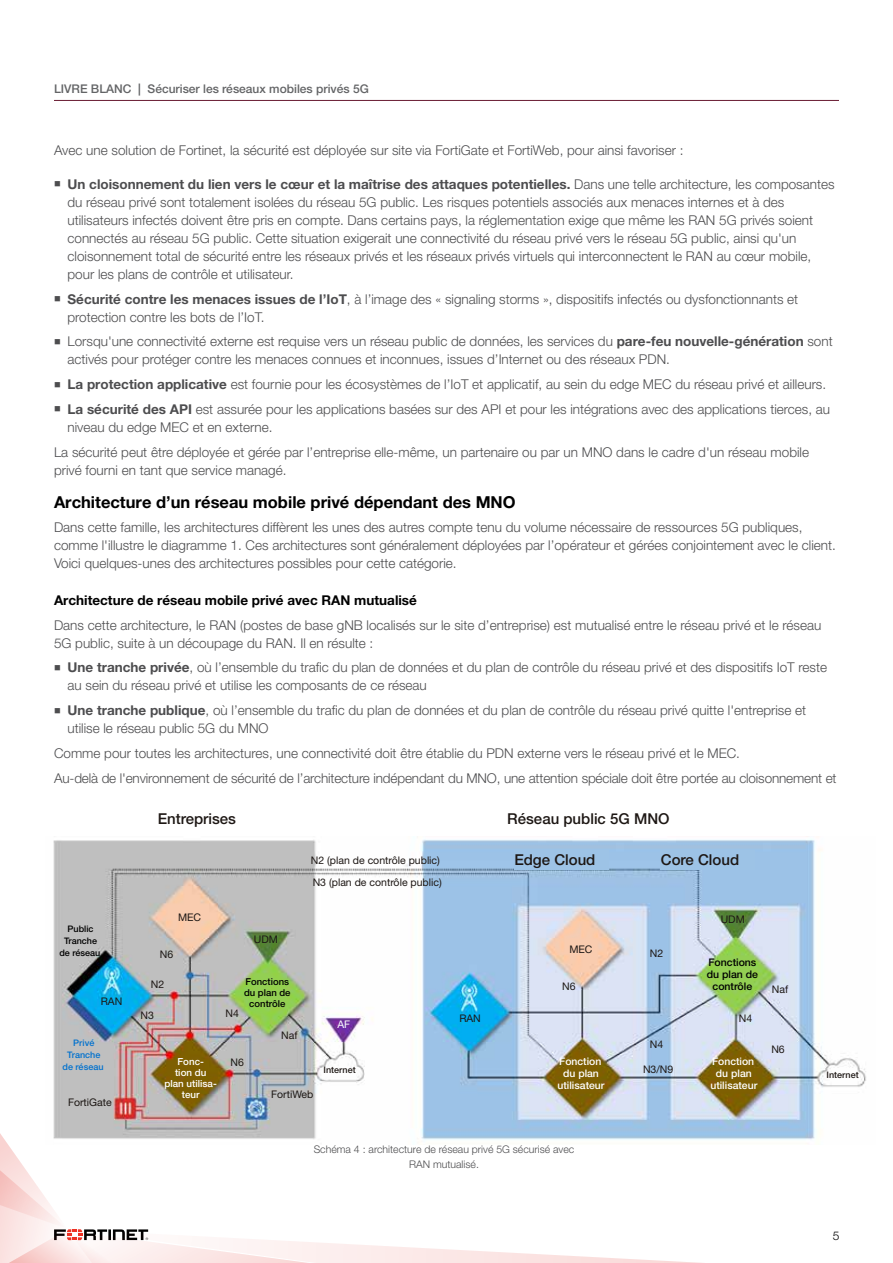
<style>
.page{position:relative;width:893px;height:1263px;background:#fff}
.page>*{position:absolute;margin:0;border:0;box-sizing:border-box;transform-origin:0 0}
.t1{font:700 16.5px "Helvetica Neue LT Pro";color:#000}
.t2{font:500 15px "Helvetica Neue LT Pro";color:#1d1714}
.t3{font:300 13.5px/18px "Helvetica Neue LT Pro";color:#4d4d4f}
.t4{font:700 13.5px "Helvetica Neue LT Pro";color:#000}
.t5{font:500 12px "Helvetica Neue LT Pro";color:#636466}
.t6{font:300 12px "Helvetica Neue LT Pro";color:#000}
.t7{font:10.5px/21.6px "Helvetica Neue LT Pro";color:#1d1714}
.t8{font:300 10.5px/15px "Helvetica Neue LT Pro";color:#4d4d4f;text-align:center}
.t9{font:500 10.5px/12px "Helvetica Neue LT Pro";color:#000;text-align:center}
.t10{font:10.5px "Helvetica Neue LT Pro";color:#fff}
.t11{font:500 10.35px/11.9px "Helvetica Neue LT Pro";color:#fff;text-align:center}
.t12{font:500 9.75px/11.1px "Helvetica Neue LT Pro";color:#fff;text-align:center}
.t13{font:500 9.45px/10.9px "Helvetica Neue LT Pro";color:#000;text-align:center}
.t14{font:500 9px/12px "Helvetica Neue LT Pro";color:#000;text-align:center}
.t15{font:500 9px/12px "Helvetica Neue LT Pro";color:#0071ce;text-align:center}
.t16{font:500 9px "Helvetica Neue LT Pro";color:#1d1714}
.s1{font-weight:700}
</style>
<div class="page">
<hr style="left:54px;top:100px;width:785px;height:1px;background:#691c32">
<svg style="left:0;top:1133px;width:701px;height:130px"></svg>
<img style="left:45px;top:836px;width:821px;height:308px">
<div style="left:514px;top:850px;width:94px;height:19px;background:#9dc3e6"></div>
<div style="left:661px;top:850px;width:94px;height:19px;background:#9dc3e6"></div>
<p class="t5" style="left:54px;top:82px;width:316px">LIVRE BLANC <span class="s1">|</span> Sécuriser les réseaux mobiles privés 5G</p>
<p class="t3" style="left:54px;top:141px;width:631px">Avec une solution de Fortinet, la sécurité est déployée sur site via FortiGate et FortiWeb, pour ainsi favoriser :</p>
<p class="t3" style="left:68px;top:175px;width:768px;text-indent:-14px">■ <span class="s1">Un cloisonnement du lien vers le cœur et la maîtrise des attaques potentielles.</span> Dans une telle architecture, les composantes du réseau privé sont totalement isolées du réseau 5G public. Les risques potentiels associés aux menaces internes et à des utilisateurs infectés doivent être pris en compte. Dans certains pays, la réglementation exige que même les RAN 5G privés soient connectés au réseau 5G public. Cette situation exigerait une connectivité du réseau privé vers le réseau 5G public, ainsi qu'un cloisonnement total de sécurité entre les réseaux privés et les réseaux privés virtuels qui interconnectent le RAN au cœur mobile, pour les plans de contrôle et utilisateur.</p>
<p class="t3" style="left:68px;top:289px;width:732px;text-indent:-14px">■ <span class="s1">Sécurité contre les menaces issues de l’IoT</span>, à l’image des « signaling storms », dispositifs infectés ou dysfonctionnants et protection contre les bots de l’IoT.</p>
<p class="t3" style="left:68px;top:332px;width:767px;text-indent:-14px">■ Lorsqu'une connectivité externe est requise vers un réseau public de données, les services du <span class="s1">pare-feu nouvelle-génération</span> sont activés pour protéger contre les menaces connues et inconnues, issues d’Internet ou des réseaux PDN.</p>
<p class="t3" style="left:54px;top:375px;width:774px">■ <span class="s1">La protection applicative</span> est fournie pour les écosystèmes de l’IoT et applicatif, au sein du edge MEC du réseau privé et ailleurs.</p>
<p class="t3" style="left:68px;top:400px;width:764px;text-indent:-14px">■ <span class="s1">La sécurité des API</span> est assurée pour les applications basées sur des API et pour les intégrations avec des applications tierces, au niveau du edge MEC et en externe.</p>
<p class="t3" style="left:54px;top:442px;width:757px">La sécurité peut être déployée et gérée par l’entreprise elle-même, un partenaire ou par un MNO dans le cadre d'un réseau mobile privé fourni en tant que service managé.</p>
<p class="t1" style="left:54px;top:491px;width:463px">Architecture d’un réseau mobile privé dépendant des MNO</p>
<p class="t3" style="left:54px;top:518px;width:783px">Dans cette famille, les architectures diffèrent les unes des autres compte tenu du volume nécessaire de ressources 5G publiques, comme l'illustre le diagramme 1. Ces architectures sont généralement déployées par l’opérateur et gérées conjointement avec le client.<br>Voici quelques-unes des architectures possibles pour cette catégorie.</p>
<p class="t4" style="left:54px;top:592px;width:364px">Architecture de réseau mobile privé avec RAN mutualisé</p>
<p class="t3" style="left:54px;top:616px;width:769px">Dans cette architecture, le RAN (postes de base gNB localisés sur le site d’entreprise) est mutualisé entre le réseau privé et le réseau<br>5G public, suite à un découpage du RAN. Il en résulte :</p>
<p class="t3" style="left:68px;top:658px;width:761px;text-indent:-14px">■ <span class="s1">Une tranche privée</span>, où l’ensemble du trafic du plan de données et du plan de contrôle du réseau privé et des dispositifs IoT reste au sein du réseau privé et utilise les composants de ce réseau</p>
<p class="t3" style="left:68px;top:701px;width:740px;text-indent:-14px">■ <span class="s1">Une tranche publique</span>, où l’ensemble du trafic du plan de données et du plan de contrôle du réseau privé quitte l'entreprise et utilise le réseau public 5G du MNO</p>
<p class="t3" style="left:54px;top:740px;width:784px;line-height:24.8px">Comme pour toutes les architectures, une connectivité doit être établie du PDN externe vers le réseau privé et le MEC.<br>Au-delà de l'environnement de sécurité de l’architecture indépendant du MNO, une attention spéciale doit être portée au cloisonnement et</p>
<p class="t2" style="left:158px;top:809px;width:80px">Entreprises</p>
<p class="t2" style="left:507px;top:809px;width:164px">Réseau public 5G MNO</p>
<p class="t14" style="left:59px;top:922px;width:42px">Public<br>Tranche de réseau</p>
<p class="t7" style="left:101px;top:991px;width:23px">RAN</p>
<p class="t15" style="left:63px;top:1037px;width:42px">Privé<br>Tranche de réseau</p>
<p class="t7" style="left:68px;top:1091px;width:45px">FortiGate</p>
<p class="t7" style="left:178px;top:906px;width:25px">MEC</p>
<p class="t7" style="left:160px;top:943px;width:15px">N6</p>
<p class="t7" style="left:151px;top:973px;width:15px">N2</p>
<p class="t7" style="left:140px;top:1004px;width:15px">N3</p>
<p class="t12" style="left:165px;top:1056px;width:54px">Fonc-<br>tion du plan utilisa&shy;teur</p>
<p class="t7" style="left:311px;top:849px;width:132px">N2 (plan de contrôle public)<br>N3 (plan de contrôle public)</p>
<p class="t7" style="left:254px;top:929px;width:26px">UDM</p>
<p class="t13" style="left:244px;top:976px;width:48px">Fonctions du plan de contrôle</p>
<p class="t7" style="left:226px;top:1002px;width:15px">N4</p>
<p class="t7" style="left:230px;top:1052px;width:15px">N6</p>
<p class="t7" style="left:281px;top:1024px;width:18px">Naf</p>
<p class="t10" style="left:337px;top:1017px;width:14px">AF</p>
<p class="t16" style="left:324px;top:1065px;width:34px">Internet</p>
<p class="t7" style="left:271px;top:1083px;width:44px">FortiWeb</p>
<p class="t7" style="left:459px;top:1007px;width:23px">RAN</p>
<p class="t2" style="left:514px;top:851px;width:83px">Edge Cloud</p>
<p class="t2" style="left:661px;top:851px;width:80px">Core Cloud</p>
<p class="t7" style="left:569px;top:938px;width:25px">MEC</p>
<p class="t7" style="left:562px;top:975px;width:15px">N6</p>
<p class="t7" style="left:650px;top:942px;width:15px">N2</p>
<p class="t7" style="left:650px;top:1033px;width:15px">N4</p>
<p class="t7" style="left:721px;top:908px;width:26px">UDM</p>
<p class="t9" style="left:707px;top:956px;width:53px">Fonctions du plan de contrôle</p>
<p class="t7" style="left:739px;top:1007px;width:15px">N4</p>
<p class="t11" style="left:557px;top:1055px;width:49px">Fonction du plan utilisateur</p>
<p class="t11" style="left:710px;top:1055px;width:49px">Fonction du plan utilisateur</p>
<p class="t7" style="left:643px;top:1058px;width:32px">N3/N9</p>
<p class="t7" style="left:772px;top:978px;width:18px">Naf</p>
<p class="t7" style="left:771px;top:1038px;width:15px">N6</p>
<p class="t8" style="left:314px;top:1141px;width:262px">Schéma 4 : architecture de réseau privé 5G sécurisé avec<br>RAN mutualisé.</p>
<p class="t16" style="left:826px;top:1069px;width:34px">Internet</p>
<p class="t6" style="left:833px;top:1229px;width:8px">5</p>
</div>
